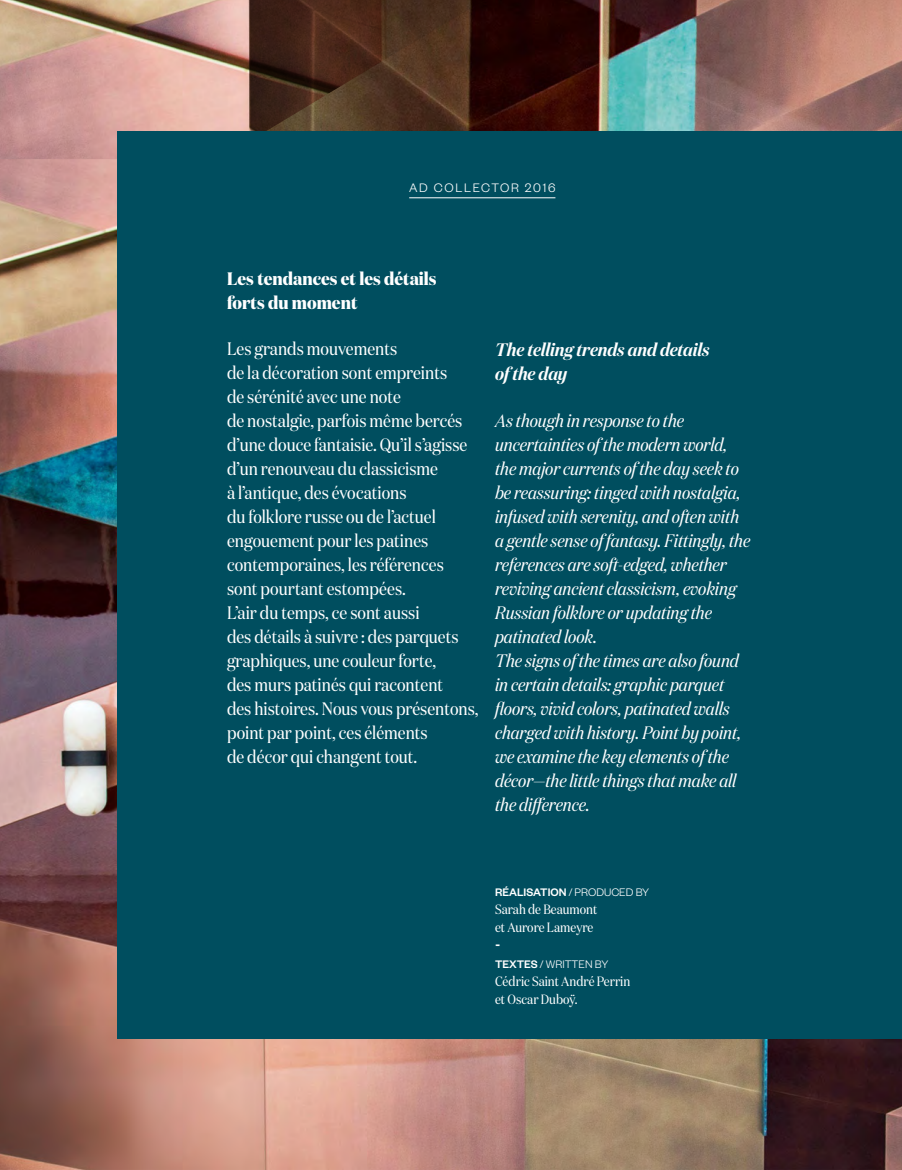
<style>
.page{position:relative;width:902px;height:1170px;background:#fff}
.page>*{position:absolute;margin:0;border:0;box-sizing:border-box;transform-origin:0 0}
.t1{font:italic 18px/24px "Domaine Disp Nar";color:#fff}
.t2{font:18px/24px "Domaine Disp Nar";color:#fff}
.t3{font:700 18px/24px "Domaine Disp Nar";color:#fff}
.t4{font:italic 600 18px/24px "Domaine Disp Nar";color:#fff}
.t5{font:500 15px "Founders Grotesk";color:#fff}
.t6{font:13.5px/18px "Domaine Disp Nar";color:#fff}
.t7{font:300 13.5px "Founders Grotesk";letter-spacing:.125em;color:#fff}
.t8{font:500 12px "Founders Grotesk";color:#fff}
.t9{font:300 12px "Founders Grotesk";color:#fff}
.s1{font-weight:300}
.s2{font-weight:500}
</style>
<div class="page">
<img style="left:0;top:159px;width:901px;height:1010px">
<img style="left:0;top:0;width:249px;height:159px">
<img style="left:249px;top:0;width:652px;height:131px">
<div style="left:118px;top:131px;width:783px;height:907px;background:#004e5f"></div>
<hr style="left:409px;top:197px;width:146px;height:1px;background:#fff">
<p class="t7" style="left:409px;top:179px;width:148px">AD COLLECTOR 2016</p>
<p class="t3" style="left:227px;top:266px;width:211px">Les tendances et les détails forts du moment</p>
<p class="t2" style="left:227px;top:337px;width:253px">Les grands mouvements<br>de la décoration sont empreints<br>de sérénité avec une note<br>de nostalgie, parfois même bercés d’une douce fantaisie. Qu’il s’agisse d’un renouveau du classicisme<br>à l’antique, des évocations<br>du folklore russe ou de l’actuel engouement pour les patines contemporaines, les références sont pourtant estompées.<br>L’air du temps, ce sont aussi<br>des détails à suivre : des parquets graphiques, une couleur forte,<br>des murs patinés qui racontent<br>des histoires. Nous vous présentons, point par point, ces éléments<br>de décor qui changent tout.</p>
<p class="t4" style="left:495px;top:338px;width:216px">The telling trends and details of the day</p>
<p class="t1" style="left:495px;top:408px;width:256px">As though in response to the uncertainties of the modern world, the major currents of the day seek to be reassuring: tinged with nostalgia, infused with serenity, and often with a gentle sense of fantasy. Fittingly, the references are soft-edged, whether reviving ancient classicism, evoking Russian folklore or updating the patinated look.<br>The signs of the times are also found in certain details: graphic parquet floors, vivid colors, patinated walls charged with history. Point by point, we examine the key elements of the décor—the little things that make all the difference.</p>
<p class="t8" style="left:495px;top:884px;width:156px">RÉALISATION <span class="s1">/ PRODUCED BY</span></p>
<p class="t6" style="left:495px;top:899px;width:104px">Sarah de Beaumont et Aurore Lameyre</p>
<p class="t5" style="left:495px;top:935px;width:7px">-</p>
<p class="t9" style="left:495px;top:956px;width:115px"><span class="s2">TEXTES</span> / WRITTEN BY</p>
<p class="t6" style="left:495px;top:971px;width:137px">Cédric Saint André Perrin et Oscar Duboÿ.</p>
</div>
